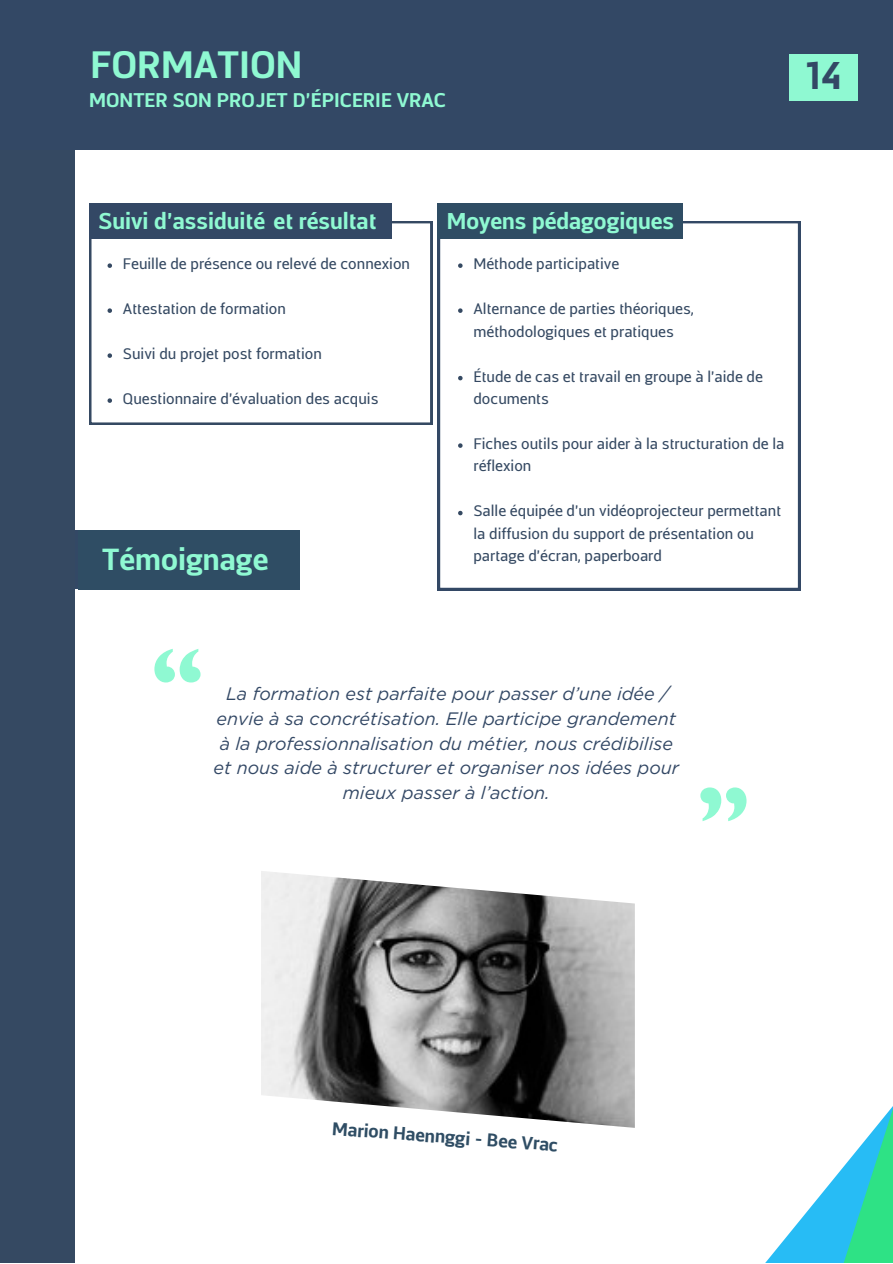
<style>
.page{position:relative;width:893px;height:1264px;background:#fff}
.page>*{position:absolute;margin:0;border:0;box-sizing:border-box;transform-origin:0 0}
.t1{font:700 37.95px "Centuma";color:#334865}
.t2{font:700 37.5px "Centuma";color:#8ff9d2}
.t3{font:700 30px "Centuma";color:#8ff9d2}
.t4{font:700 22.5px "Centuma";color:#8ff9d2}
.t5{font:700 19.5px "Centuma";color:#8ff9d2}
.t6{font:italic 18px/24.8px "Gotham";color:#334865;text-align:center}
.t7{font:700 18px "Centuma";color:#2f4d64}
.t8{font:15px/22.5px "Centuma";color:#354962}
</style>
<div class="page">
<div style="left:0;top:0;width:892px;height:150px;background:#334865"></div>
<svg style="left:766px;top:1107px;width:126px;height:155px"></svg>
<svg style="left:154px;top:649px;width:46px;height:33px"></svg>
<svg style="left:700px;top:787px;width:46px;height:34px"></svg>
<div style="left:0;top:530px;width:90px;height:59px;background:#334865"></div>
<svg style="left:438px;top:221px;width:362px;height:369px"></svg>
<svg style="left:89px;top:221px;width:343px;height:203px"></svg>
<div style="left:0;top:150px;width:74px;height:1112px;background:#354962"></div>
<img style="left:261px;top:871px;width:373px;height:256px">
<div style="left:437px;top:203px;width:246px;height:36px;background:#2f4d64"></div>
<div style="left:89px;top:203px;width:302px;height:36px;background:#334865"></div>
<svg style="left:107px;top:263px;width:5px;height:5px"></svg>
<svg style="left:107px;top:308px;width:5px;height:5px"></svg>
<svg style="left:107px;top:353px;width:5px;height:5px"></svg>
<svg style="left:107px;top:398px;width:5px;height:5px"></svg>
<svg style="left:458px;top:263px;width:4px;height:5px"></svg>
<svg style="left:458px;top:308px;width:4px;height:5px"></svg>
<svg style="left:458px;top:376px;width:4px;height:4px"></svg>
<svg style="left:458px;top:443px;width:4px;height:5px"></svg>
<svg style="left:458px;top:511px;width:4px;height:4px"></svg>
<div style="left:78px;top:529px;width:222px;height:60px;background:#2f4d64"></div>
<div style="left:789px;top:55px;width:68px;height:46px;background:#8ff9d2"></div>
<p class="t2" style="left:90px;top:44px;width:213px">FORMATION</p>
<p class="t5" style="left:89px;top:89px;width:358px">MONTER SON PROJET D’ÉPICERIE VRAC</p>
<p class="t1" style="left:805px;top:54px;width:37px">14</p>
<p class="t4" style="left:98px;top:208px;width:279px">Suivi d’assiduité et résultat</p>
<p class="t4" style="left:446px;top:208px;width:229px">Moyens pédagogiques</p>
<p class="t8" style="left:123px;top:253px;width:288px">Feuille de présence ou relevé de connexion</p>
<p class="t8" style="left:123px;top:297px;width:164px">Attestation de formation</p>
<p class="t8" style="left:123px;top:342px;width:200px">Suivi du projet post formation</p>
<p class="t8" style="left:123px;top:387px;width:257px">Questionnaire d'évaluation des acquis</p>
<p class="t8" style="left:473px;top:253px;width:147px">Méthode participative</p>
<p class="t8" style="left:473px;top:297px;width:222px">Alternance de parties théoriques, méthodologiques et pratiques</p>
<p class="t8" style="left:473px;top:365px;width:291px">Étude de cas et travail en groupe à l'aide de documents</p>
<p class="t8" style="left:473px;top:432px;width:312px">Fiches outils pour aider à la structuration de la réflexion</p>
<p class="t8" style="left:473px;top:500px;width:309px">Salle équipée d'un vidéoprojecteur permettant la diffusion du support de présentation ou</p>
<p class="t3" style="left:102px;top:542px;width:168px">Témoignage</p>
<p class="t8" style="left:473px;top:545px;width:190px">partage d'écran, paperboard</p>
<p class="t6" style="left:213px;top:681px;width:467px">La formation est parfaite pour passer d’une idée / envie à sa concrétisation. Elle participe grandement à la professionnalisation du métier, nous crédibilise et nous aide à structurer et organiser nos idées pour mieux passer à l’action.</p>
<p class="t7" style="left:333px;top:1118px;width:228px;rotate:4deg">Marion Haennggi - Bee Vrac</p>
</div>
